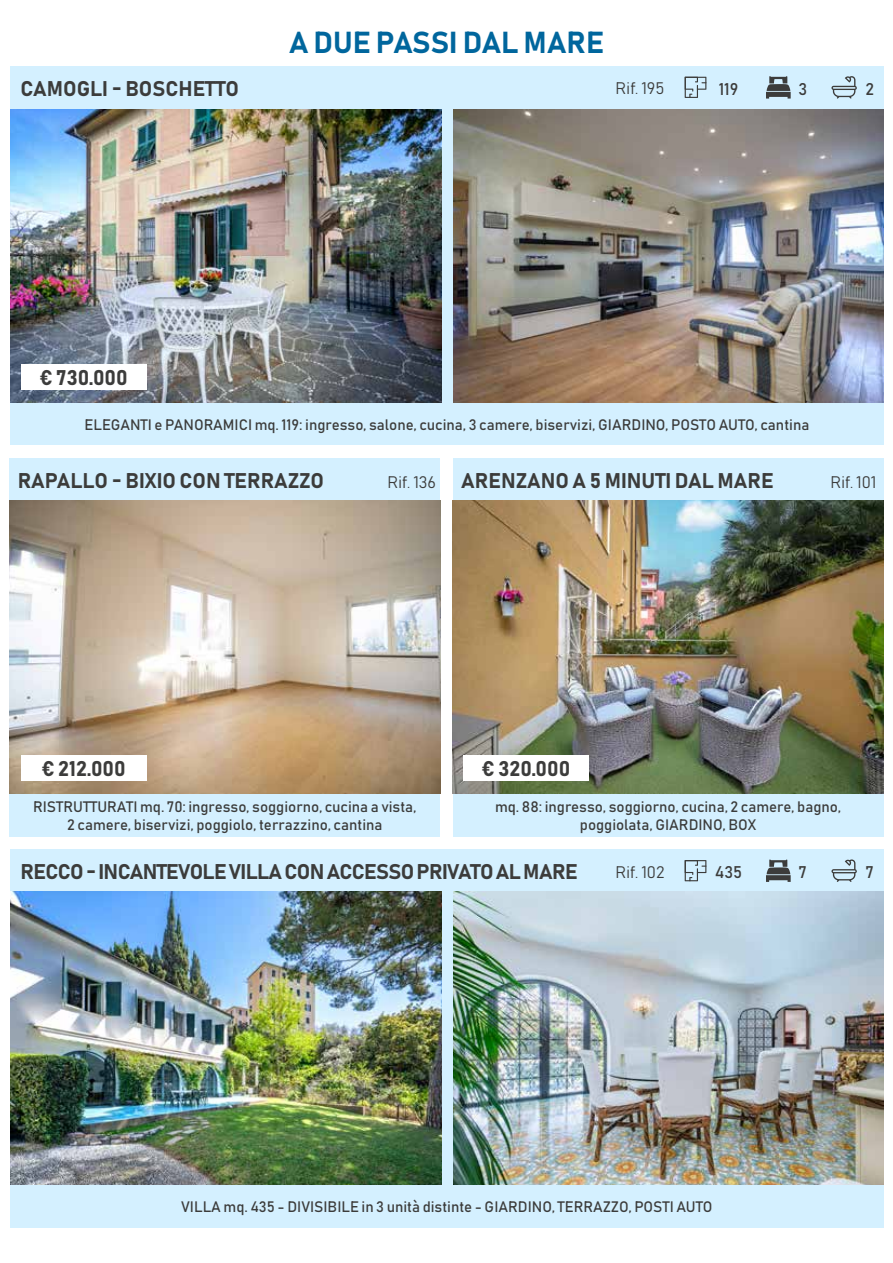
<style>
.page{position:relative;width:893px;height:1263px;background:#fff}
.page>*{position:absolute;margin:0;border:0;box-sizing:border-box;transform-origin:0 0}
.t1{font:30px "Bahnschrift";color:#00669d}
.t2{font:21px "Bahnschrift";color:#3c3c3b}
.t3{font:21px "Bahnschrift";letter-spacing:-.03em;color:#3c3c3b}
.t4{font:16.8px "Bahnschrift";color:#3c3c3b}
.t5{font:16.5px "Bahnschrift";color:#3c3c3b}
.t6{font:15px/18px "Bahnschrift";color:#3c3c3b;text-align:center}
</style>
<div class="page">
<div style="left:10px;top:67px;width:873px;height:378px;background:#d4f0ff"></div>
<img style="left:10px;top:109px;width:431px;height:293px">
<img style="left:453px;top:109px;width:430px;height:293px">
<div style="left:9px;top:458px;width:431px;height:378px;background:#d4f0ff"></div>
<img style="left:9px;top:501px;width:431px;height:293px">
<div style="left:453px;top:458px;width:430px;height:378px;background:#d4f0ff"></div>
<img style="left:453px;top:501px;width:430px;height:293px">
<div style="left:10px;top:849px;width:873px;height:378px;background:#d4f0ff"></div>
<img style="left:10px;top:892px;width:431px;height:293px">
<img style="left:453px;top:892px;width:430px;height:293px">
<div style="left:21px;top:755px;width:125px;height:26px;background:#fff"></div>
<div style="left:21px;top:364px;width:125px;height:26px;background:#fff"></div>
<div style="left:463px;top:755px;width:125px;height:26px;background:#fff"></div>
<svg style="left:831px;top:76px;width:26px;height:23px"></svg>
<svg style="left:766px;top:76px;width:25px;height:23px"></svg>
<svg style="left:685px;top:77px;width:21px;height:21px"></svg>
<svg style="left:831px;top:859px;width:26px;height:23px"></svg>
<svg style="left:766px;top:859px;width:25px;height:23px"></svg>
<svg style="left:685px;top:860px;width:21px;height:21px"></svg>
<h2 class="t2" style="left:21px;top:76px;width:220px">CAMOGLI - BOSCHETTO</h2>
<h1 class="t1" style="left:289px;top:23px;width:316px">A DUE PASSI DAL MARE</h1>
<p class="t5" style="left:616px;top:78px;width:50px">Rif. 195</p>
<p class="t4" style="left:719px;top:78px;width:21px">119</p>
<p class="t4" style="left:798px;top:79px;width:10px">3</p>
<p class="t4" style="left:865px;top:79px;width:10px">2</p>
<h2 class="t2" style="left:39px;top:365px;width:90px">€ 730.000</h2>
<p class="t6" style="left:84px;top:415px;width:726px">ELEGANTI e PANORAMICI mq. 119: ingresso, salone, cucina, 3 camere, biservizi, GIARDINO, POSTO AUTO, cantina</p>
<h2 class="t2" style="left:18px;top:467px;width:308px">RAPALLO - BIXIO CON TERRAZZO</h2>
<p class="t5" style="left:387px;top:471px;width:50px">Rif. 136</p>
<h2 class="t2" style="left:461px;top:467px;width:314px">ARENZANO A 5 MINUTI DAL MARE</h2>
<p class="t5" style="left:830px;top:471px;width:47px">Rif. 101</p>
<h2 class="t2" style="left:41px;top:756px;width:86px">€ 212.000</h2>
<p class="t6" style="left:33px;top:797px;width:385px">RISTRUTTURATI mq. 70: ingresso, soggiorno, cucina a vista,<br>2 camere, biservizi, poggiolo, terrazzino, cantina</p>
<h2 class="t2" style="left:482px;top:756px;width:90px">€ 320.000</h2>
<p class="t6" style="left:495px;top:797px;width:348px">mq. 88: ingresso, soggiorno, cucina, 2 camere, bagno, poggiolata, GIARDINO, BOX</p>
<h2 class="t3" style="left:21px;top:858px;width:559px">RECCO - INCANTEVOLE VILLA CON ACCESSO PRIVATO AL MARE</h2>
<p class="t5" style="left:615px;top:861px;width:51px">Rif. 102</p>
<p class="t4" style="left:715px;top:861px;width:29px">435</p>
<p class="t4" style="left:799px;top:862px;width:10px">7</p>
<p class="t4" style="left:866px;top:862px;width:10px">7</p>
<p class="t6" style="left:181px;top:1198px;width:533px">VILLA mq. 435 - DIVISIBILE in 3 unità distinte - GIARDINO, TERRAZZO, POSTI AUTO</p>
</div>
